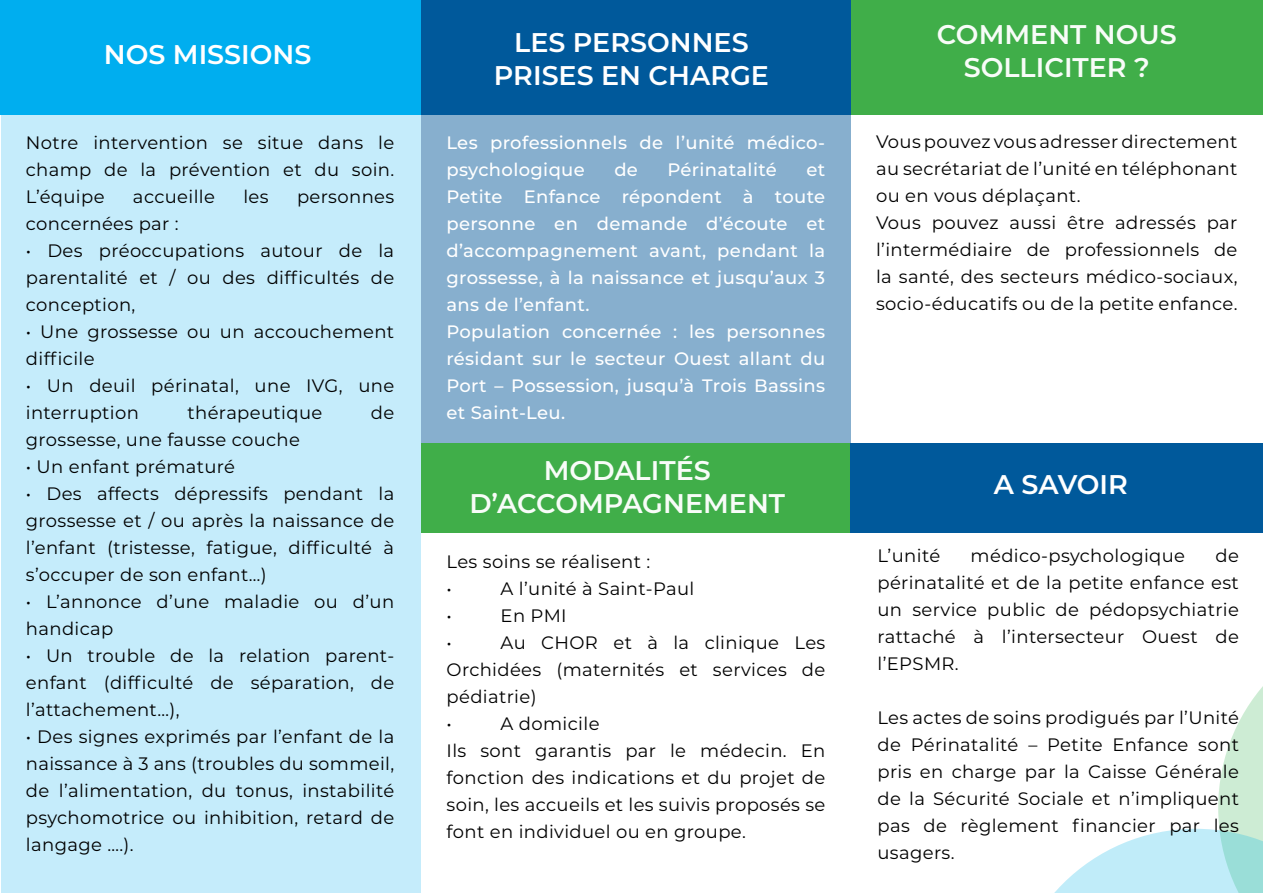
<style>
.page{position:relative;width:1263px;height:893px;background:#fff}
.page>*{position:absolute;margin:0;border:0;box-sizing:border-box;transform-origin:0 0}
.t1{font:600 27px/33px "Montserrat";color:#f8fcf8;text-align:center}
.t2{font:600 27px/33px "Montserrat";color:#fff;text-align:center}
.t3{font:18px/27px "Montserrat";letter-spacing:.02em;color:#000}
.t4{font:500 18px/27px "Montserrat";letter-spacing:.02em;color:#fff}
</style>
<div class="page">
<div style="left:850px;top:0;width:413px;height:115px;background:#40ae49"></div>
<div style="left:0;top:0;width:421px;height:115px;background:#00aeef"></div>
<div style="left:1px;top:114px;width:420px;height:779px;background:#c5ecfb"></div>
<div style="left:421px;top:115px;width:429px;height:328px;background:#87afce"></div>
<div style="left:421px;top:0;width:429px;height:115px;background:#00599b"></div>
<svg style="left:1054px;top:686px;width:209px;height:207px"></svg>
<div style="left:421px;top:443px;width:430px;height:90px;background:#40ae49"></div>
<div style="left:850px;top:443px;width:413px;height:90px;background:#00599b"></div>
<h1 class="t2" style="left:104px;top:36px;width:209px">NOS MISSIONS</h1>
<h1 class="t2" style="left:494px;top:25px;width:276px">LES PERSONNES<br>PRISES EN CHARGE</h1>
<h1 class="t1" style="left:937px;top:17px;width:242px">COMMENT NOUS<br>SOLLICITER ?</h1>
<p class="t3" style="left:26px;top:129px;width:370px;text-align:justify">Notre intervention se situe dans le champ de la prévention et du soin.<br>L’équipe</p>
<p class="t3" style="left:133px;top:183px;width:84px">accueille</p>
<p class="t3" style="left:243px;top:183px;width:27px">les</p>
<p class="t3" style="left:297px;top:183px;width:99px">personnes</p>
<p class="t3" style="left:26px;top:210px;width:154px">concernées par :</p>
<p class="t3" style="left:26px;top:237px;width:370px;text-align:justify">• Des préoccupations autour de la parentalité et / ou des difficultés de conception,</p>
<p class="t3" style="left:26px;top:318px;width:370px">• Une grossesse ou un accouchement difficile</p>
<p class="t3" style="left:26px;top:372px;width:370px">• Un deuil périnatal, une IVG, une interruption</p>
<p class="t3" style="left:187px;top:399px;width:136px">thérapeutique</p>
<p class="t3" style="left:371px;top:399px;width:25px">de</p>
<p class="t3" style="left:26px;top:426px;width:276px">grossesse, une fausse couche</p>
<p class="t3" style="left:26px;top:453px;width:211px">• Un enfant prématuré</p>
<p class="t3" style="left:26px;top:480px;width:370px;text-align:justify">• Des affects dépressifs pendant la grossesse et / ou après la naissance de l’enfant (tristesse, fatigue, difficulté à s’occuper de son enfant…)</p>
<p class="t3" style="left:26px;top:588px;width:370px">• L’annonce d’une maladie ou d’un handicap</p>
<p class="t3" style="left:26px;top:642px;width:370px;text-align:justify">• Un trouble de la relation parent&shy;enfant (difficulté de séparation, de l’attachement…),</p>
<p class="t3" style="left:26px;top:723px;width:370px;text-align:justify">• Des signes exprimés par l’enfant de la naissance à 3 ans (troubles du sommeil, de l’alimentation, du tonus, instabilité psychomotrice ou inhibition, retard de langage ….).</p>
<p class="t4" style="left:446px;top:129px;width:380px">Les professionnels de l’unité médico&shy;psychologique</p>
<p class="t4" style="left:614px;top:156px;width:25px">de</p>
<p class="t4" style="left:667px;top:156px;width:111px">Périnatalité</p>
<p class="t4" style="left:446px;top:156px;width:380px;text-indent:360px">et<br>Petite Enfance répondent à toute personne en demande d’écoute et d’accompagnement avant, pendant la grossesse, à la naissance et jusqu’aux 3 ans de l’enfant.<br>Population concernée : les personnes résidant sur le secteur Ouest allant du<br>Port – Possession, jusqu’à Trois Bassins et Saint-Leu.</p>
<h1 class="t1" style="left:469px;top:453px;width:315px">MODALITÉS<br>D’ACCOMPAGNEMENT</h1>
<p class="t3" style="left:447px;top:548px;width:205px">Les soins se réalisent : •</p>
<p class="t3" style="left:501px;top:575px;width:195px">A l’unité à Saint-Paul</p>
<p class="t3" style="left:447px;top:602px;width:7px">•</p>
<p class="t3" style="left:501px;top:602px;width:68px">En PMI</p>
<p class="t3" style="left:447px;top:629px;width:7px">•</p>
<p class="t3" style="left:447px;top:629px;width:380px;text-indent:54px">Au CHOR et à la clinique Les<br>Orchidées (maternités et services de pédiatrie)<br>•</p>
<p class="t3" style="left:447px;top:710px;width:380px;text-indent:54px">A domicile<br>Ils sont garantis par le médecin. En fonction des indications et du projet de soin, les accueils et les suivis proposés se font en individuel ou en groupe.</p>
<p class="t3" style="left:876px;top:128px;width:363px">Vous pouvez vous adresser directement au secrétariat de l’unité en téléphonant ou en vous déplaçant.<br>Vous pouvez aussi être adressés par l’intermédiaire de professionnels de la santé, des secteurs médico-sociaux, socio-éducatifs ou de la petite enfance.</p>
<h1 class="t2" style="left:994px;top:467px;width:136px">A SAVOIR</h1>
<p class="t3" style="left:877px;top:541px;width:64px">L’unité</p>
<p class="t3" style="left:970px;top:541px;width:216px">médico-psychologique</p>
<p class="t3" style="left:877px;top:541px;width:363px;text-align:justify;text-indent:338px">de périnatalité et de la petite enfance est un service public de pédopsychiatrie rattaché à l’intersecteur Ouest de l’EPSMR.</p>
<p class="t3" style="left:877px;top:703px;width:363px;text-align:justify">Les actes de soins prodigués par l’Unité de Périnatalité – Petite Enfance sont pris en charge par la Caisse Générale de la Sécurité Sociale et n’impliquent pas de règlement financier par les usagers.</p>
</div>
